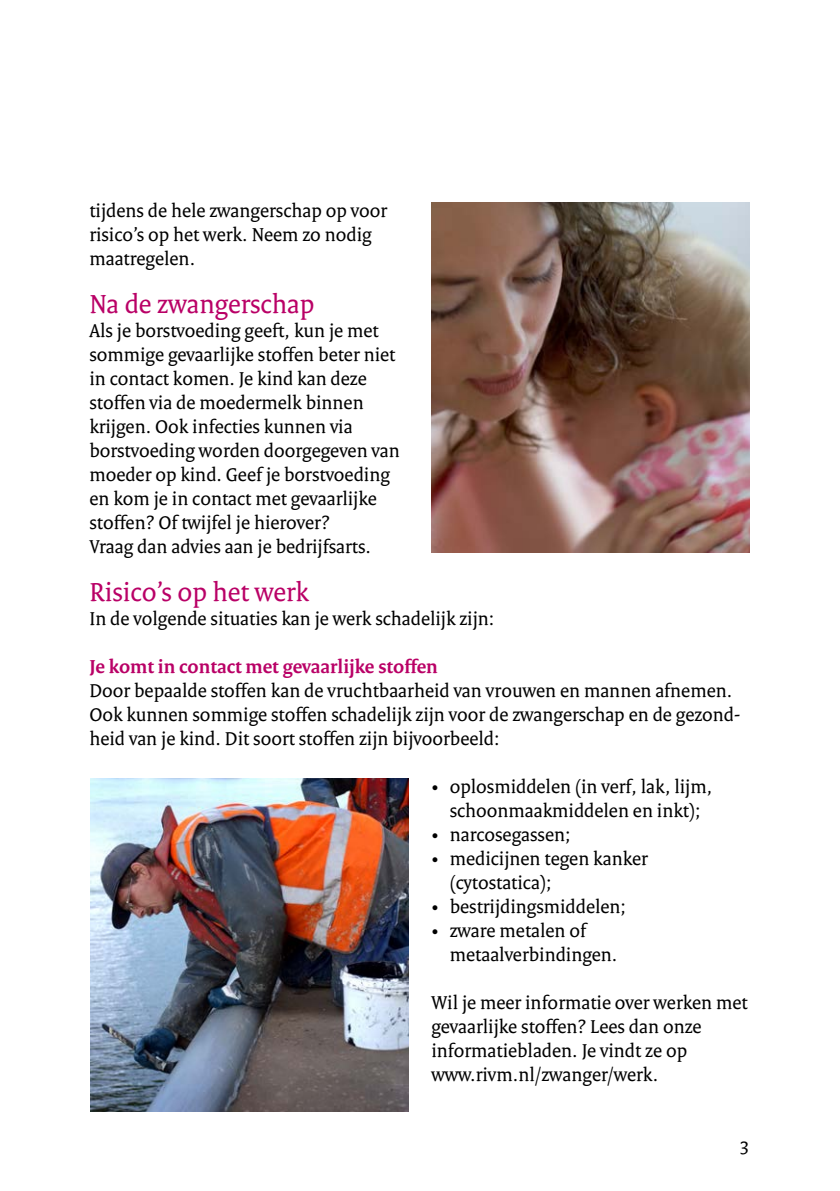
<style>
.page{position:relative;width:840px;height:1191px;background:#fff}
.page>*{position:absolute;margin:0;border:0;box-sizing:border-box;transform-origin:0 0}
.t1{font:28px "Rijksoverheid Serif";color:#b90066}
.t2{font:20px/24px "Rijksoverheid Serif";color:#000}
.t3{font:700 20px "Rijksoverheid Serif";color:#b90066}
</style>
<div class="page">
<img style="left:431px;top:203px;width:317px;height:350px">
<img style="left:91px;top:779px;width:317px;height:332px">
<p class="t2" style="left:89px;top:198px;width:299px">tijdens de hele zwangerschap op voor risico’s op het werk. Neem zo nodig maatregelen.</p>
<h1 class="t1" style="left:89px;top:287px;width:226px">Na de zwangerschap</h1>
<p class="t2" style="left:89px;top:318px;width:312px">Als je borstvoeding geeft, kun je met sommige gevaarlijke stoffen beter niet in contact komen. Je kind kan deze stoffen via de moedermelk binnen krijgen. Ook infecties kunnen via borstvoeding worden doorgegeven van moeder op kind. Geef je borstvoeding en kom je in contact met gevaarlijke stoffen? Of twijfel je hierover?<br>Vraag dan advies aan je bedrijfsarts.</p>
<h1 class="t1" style="left:89px;top:575px;width:221px">Risico’s op het werk</h1>
<p class="t2" style="left:89px;top:606px;width:406px">In de volgende situaties kan je werk schadelijk zijn:</p>
<p class="t3" style="left:89px;top:654px;width:350px">Je komt in contact met gevaarlijke stoffen</p>
<p class="t2" style="left:89px;top:678px;width:652px">Door bepaalde stoffen kan de vruchtbaarheid van vrouwen en mannen afnemen.<br>Ook kunnen sommige stoffen schadelijk zijn voor de zwangerschap en de gezond&shy;heid van je kind. Dit soort stoffen zijn bijvoorbeeld:</p>
<p class="t2" style="left:431px;top:774px;width:282px;text-align:center">• oplosmiddelen (in verf, lak, lijm, schoonmaakmiddelen en inkt);</p>
<p class="t2" style="left:431px;top:822px;width:141px">• narcosegassen;</p>
<p class="t2" style="left:449px;top:846px;width:199px;text-indent:-18px">• medicijnen tegen kanker (cytostatica);</p>
<p class="t2" style="left:431px;top:894px;width:196px">• bestrijdingsmiddelen;</p>
<p class="t2" style="left:449px;top:918px;width:169px;text-indent:-18px">• zware metalen of metaalverbindingen.</p>
<p class="t2" style="left:431px;top:990px;width:318px">Wil je meer informatie over werken met gevaarlijke stoffen? Lees dan onze informatiebladen. Je vindt ze op www.rivm.nl/zwanger/werk.</p>
<p class="t2" style="left:739px;top:1132px;width:10px">3</p>
</div>
